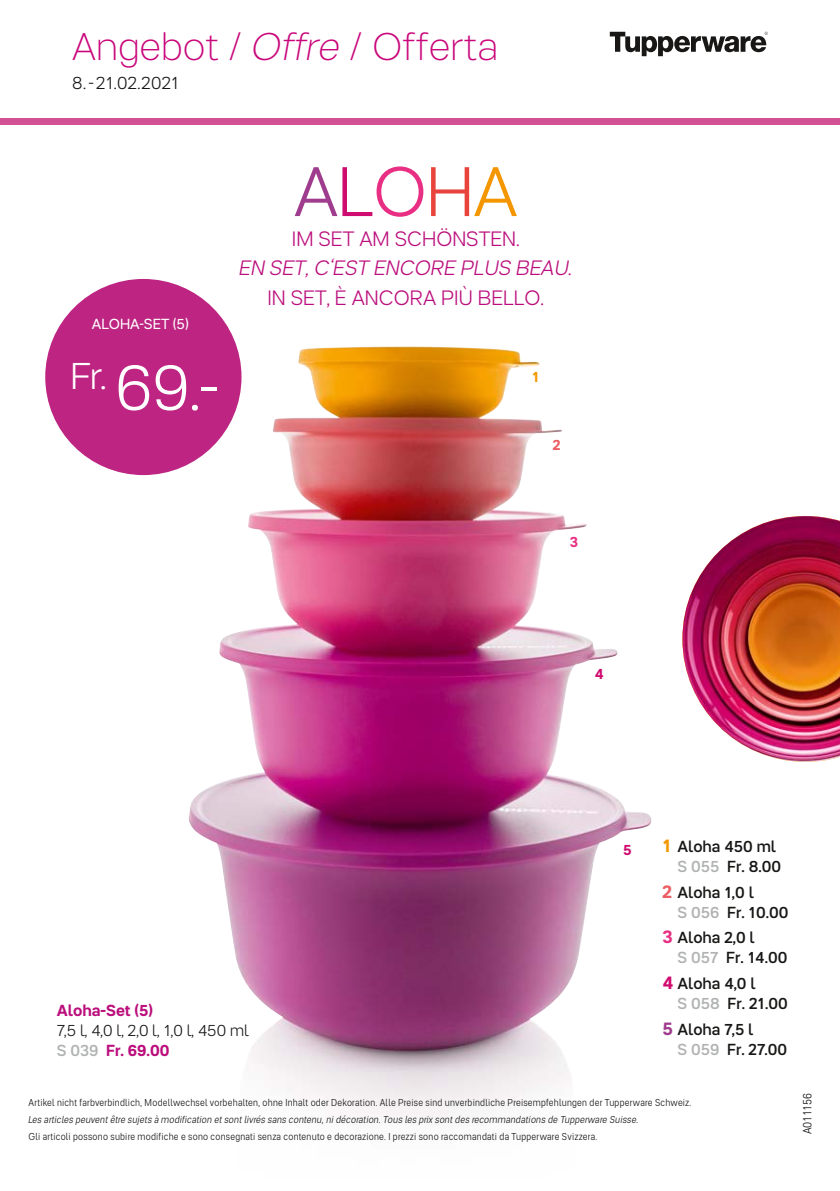
<style>
.page{position:relative;width:840px;height:1191px;background:#fff}
.page>*{position:absolute;margin:0;border:0;box-sizing:border-box;transform-origin:0 0}
.t1{font:300 69.8px "Tupper PRO";letter-spacing:-.01em;color:#9f3c8e}
.t2{font:300 64.2px "Tupper PRO";color:#fff}
.t3{font:100 38.6px "Tupper PRO";letter-spacing:.01em;color:#c9067b}
.t4{font:300 20.8px "Tupper PRO";color:#bb0e7c}
.t5{font:italic 300 20.8px "Tupper PRO";color:#bb0e7c}
.t6{font:300 17.6px "Tupper PRO";letter-spacing:.005em;color:#181716}
.t7{font:500 16px/20px "Tupper PRO";color:#181716}
.t8{font:300 16px/20px "Tupper PRO";color:#181716}
.t9{font:700 16px "Tupper PRO";color:#bb0e7c}
.t10{font:14.6px "Tupper PRO";color:#fff}
.t11{font:700 14.6px "Tupper PRO";color:#d00b70}
.t12{font:700 14.6px "Tupper PRO";color:#eb5d62}
.t13{font:700 14.6px "Tupper PRO";color:#f49600}
.t14{font:700 14.6px "Tupper PRO";color:#e82f83}
.t15{font:300 12px "Tupper PRONARROW";color:#181716}
.t16{font:300 10px "Tupper PRONARROW";letter-spacing:.02em;color:#181716}
.t17{font:italic 300 10px "Tupper PRONARROW";letter-spacing:.02em;color:#181716}
.s1{font-style:italic}
.s2{color:#d00b70}
.s3{color:#e82f83}
.s4{color:#e8433c}
.s5{color:#f49600}
.s6{font-weight:500;color:#b1b2b3}
.s7{font-weight:700;color:#bb0e7c}
.s8{font-weight:700;font-size:18px;color:#f49600}
.s9{color:#b1b2b3}
.s10{font-weight:700;font-size:18px;color:#eb5d62}
.s11{font-weight:700;font-size:18px;color:#e82f83}
.s12{font-weight:700;font-size:18px;color:#d00b70}
.s13{font-weight:700;font-size:18px;color:#9f3c8e}
</style>
<div class="page">
<img style="left:188px;top:347px;width:463px;height:769px">
<svg style="left:609px;top:32px;width:158px;height:24px"></svg>
<img style="left:682px;top:516px;width:157px;height:246px">
<div style="left:0;top:119px;width:839px;height:6px;background:#d25195"></div>
<div style="left:45px;top:279px;width:196px;height:196px;background:#be2582;border-radius:50%"></div>
<h3 class="t3" style="left:72px;top:24px;width:427px">Angebot / <span class="s1">Offre</span> / Offerta</h3>
<h3 class="t6" style="left:72px;top:72px;width:108px">8.- 21.02.2021</h3>
<h3 class="t10" style="left:92px;top:316px;width:99px">ALOHA-SET (5)</h3>
<h2 class="t2" style="left:70px;top:350px;width:150px"><sup>Fr.</sup> 69.-</h2>
<h1 class="t1" style="left:294px;top:151px;width:225px">A<span class="s2">L</span><span class="s3">O</span><span class="s4">H</span><span class="s5">A</span></h1>
<h3 class="t4" style="left:292px;top:226px;width:229px">IM SET AM SCHÖNSTEN.</h3>
<h3 class="t5" style="left:239px;top:256px;width:334px">EN SET, C‘EST ENCORE PLUS BEAU.</h3>
<h3 class="t4" style="left:267px;top:285px;width:278px">IN SET, È ANCORA PIÙ BELLO.</h3>
<h3 class="t13" style="left:532px;top:368px;width:9px">1</h3>
<h3 class="t12" style="left:552px;top:436px;width:9px">2</h3>
<h3 class="t14" style="left:569px;top:533px;width:10px">3</h3>
<h3 class="t11" style="left:594px;top:665px;width:10px">4</h3>
<h3 class="t9" style="left:57px;top:1001px;width:98px">Aloha-Set (5)</h3>
<h3 class="t8" style="left:57px;top:1020px;width:194px">7,5 l, 4,0 l, 2,0 l, 1,0 l, 450 ml<br><span class="s6">S 039</span> <span class="s7">Fr. 69.00</span></h3>
<h3 class="t11" style="left:622px;top:841px;width:10px">5</h3>
<h3 class="t7" style="left:677px;top:836px;width:105px;text-indent:-15px"><span class="s8">1</span> Aloha 450 ml<br><span class="s9">S 055</span> Fr. 8.00</h3>
<h3 class="t7" style="left:677px;top:882px;width:113px;text-indent:-15px"><span class="s10">2</span> Aloha 1,0 l<br><span class="s9">S 056</span> Fr. 10.00</h3>
<h3 class="t7" style="left:677px;top:927px;width:111px;text-indent:-15px"><span class="s11">3</span> Aloha 2,0 l<br><span class="s9">S 057</span> Fr. 14.00</h3>
<h3 class="t7" style="left:677px;top:973px;width:112px;text-indent:-15px"><span class="s12">4</span> Aloha 4,0 l<br><span class="s9">S 058</span> Fr. 21.00</h3>
<h3 class="t7" style="left:677px;top:1019px;width:111px;text-indent:-15px"><span class="s13">5</span> Aloha 7,5 l<br><span class="s9">S 059</span> Fr. 27.00</h3>
<p class="t16" style="left:28px;top:1096px;width:664px">Artikel nicht farbverbindlich, Modellwechsel vorbehalten, ohne Inhalt oder Dekoration. Alle Preise sind unverbindliche Preisempfehlungen der Tupperware Schweiz.</p>
<p class="t17" style="left:28px;top:1113px;width:611px">Les articles peuvent être sujets à modification et sont livrés sans contenu, ni décoration. Tous les prix sont des recommandations de Tupperware Suisse.</p>
<p class="t16" style="left:28px;top:1130px;width:570px">Gli articoli possono subire modifiche e sono consegnati senza contenuto e decorazione. I prezzi sono raccomandati da Tupperware Svizzera.</p>
<p class="t15" style="left:799px;top:1134px;width:42px;rotate:-90deg">A011156</p>
</div>
